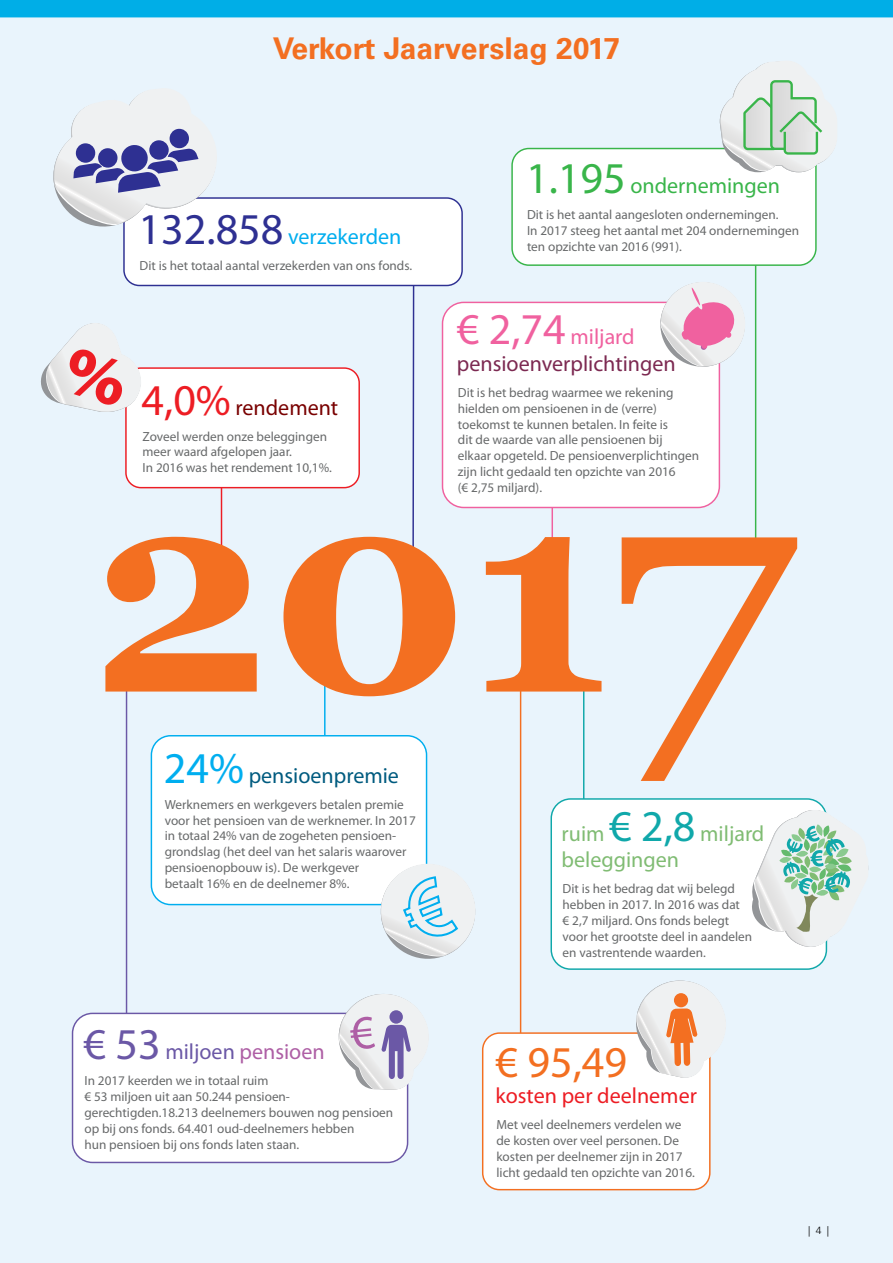
<style>
.page{position:relative;width:893px;height:1263px;background:#fff}
.page>*{position:absolute;margin:0;border:0;box-sizing:border-box;transform-origin:0 0}
.t1{font:44.1px "Myriad Pro";color:#f36f21}
.t2{font:700 30px "Univers LT Std";color:#f36f21}
.t3{font:22.05px/26.4px "Myriad Pro";color:#80bc73}
.t4{font:22.05px "Myriad Pro";color:#7c2951}
.t5{font:22.05px "Myriad Pro";color:#ae5fa5}
.t6{font:22.05px "Myriad Pro";color:#ed1d24}
.t7{font:22.05px "Myriad Pro";color:#00aeef}
.t8{font:22.05px "Myriad Pro";color:#39b54a}
.t9{font:22.05px "Myriad Pro";color:#005b7f}
.t10{font:22.05px "Myriad Pro";color:#790000}
.t11{font:22.05px "Myriad Pro";color:#f0619f}
.t12{font:13.2px/15.9px "Myriad Pro";color:#67696a}
.t13{font:300 10.5px "Univers LT Std";color:#000}
.s1{font-size:44.1px;color:#2e3092}
.s2{font-size:44.1px;color:#ed1d24}
.s3{font-size:44.1px}
.s4{font-size:44.1px;color:#00aeef}
.s5{font-size:44.1px;color:#6b58a6}
.s6{color:#6b58a6}
.s7{font-size:44.1px;color:#10a8aa}
</style>
<div class="page">
<div style="left:0;top:17px;width:893px;height:1246px;background:#e9f4fc"></div>
<div style="left:0;top:0;width:893px;height:17px;background:#00aee7"></div>
<hr style="left:755px;top:263px;width:1px;height:280px;background:#39b54a">
<hr style="left:552px;top:479px;width:1px;height:94px;background:#f0619f">
<hr style="left:126px;top:681px;width:1px;height:347px;background:#6b58a6">
<hr style="left:324px;top:661px;width:2px;height:94px;background:#00aeef">
<hr style="left:520px;top:683px;width:1px;height:356px;background:#f36f21">
<hr style="left:583px;top:681px;width:1px;height:125px;background:#10a8aa">
<div style="left:483px;top:1033px;width:227px;height:157px;background:#fff;border-radius:17px"></div>
<div style="left:482px;top:1032px;width:229px;height:158px;border:1px solid #f36f21;border-radius:17px"></div>
<div style="left:551px;top:799px;width:275px;height:170px;background:#fff;border-radius:19px"></div>
<div style="left:550px;top:798px;width:277px;height:172px;border:1px solid #10a8aa;border-radius:19px"></div>
<div style="left:73px;top:1013px;width:335px;height:149px;background:#fff;border-radius:20px"></div>
<div style="left:72px;top:1013px;width:336px;height:150px;border:1px solid #6b58a6;border-radius:20px"></div>
<div style="left:151px;top:736px;width:276px;height:168px;background:#fff;border-radius:19px"></div>
<div style="left:151px;top:735px;width:276px;height:170px;border:1px solid #00aeef;border-radius:19px"></div>
<hr style="left:221px;top:485px;width:1px;height:94px;background:#ed1d24">
<div style="left:126px;top:368px;width:233px;height:120px;background:#fff;border-radius:15px"></div>
<div style="left:125px;top:367px;width:235px;height:121px;border:1px solid #ed1d24;border-radius:15px"></div>
<div style="left:124px;top:198px;width:338px;height:87px;background:#fff;border-radius:15px"></div>
<div style="left:123px;top:197px;width:340px;height:89px;border:1px solid #2e3092;border-radius:15px"></div>
<svg style="left:50px;top:87px;width:173px;height:145px"></svg>
<svg style="left:374px;top:844px;width:108px;height:121px"></svg>
<svg style="left:634px;top:976px;width:96px;height:102px"></svg>
<div style="left:512px;top:149px;width:304px;height:116px;background:#fff;border-radius:17px"></div>
<div style="left:511px;top:148px;width:306px;height:118px;border:1px solid #39b54a;border-radius:17px"></div>
<svg style="left:720px;top:61px;width:117px;height:112px"></svg>
<div style="left:442px;top:302px;width:277px;height:205px;background:#fff;border-radius:21px"></div>
<div style="left:442px;top:302px;width:278px;height:206px;border:1px solid #f0619f;border-radius:21px"></div>
<svg style="left:660px;top:282px;width:86px;height:85px"></svg>
<svg style="left:105px;top:537px;width:152px;height:154px;background:#eea77d"></svg>
<svg style="left:283px;top:282px;width:172px;height:414px"></svg>
<svg style="left:486px;top:537px;width:115px;height:154px;background:#edb493"></svg>
<svg style="left:622px;top:537px;width:175px;height:244px;background:#ebd3c5"></svg>
<svg style="left:752px;top:808px;width:117px;height:140px"></svg>
<svg style="left:338px;top:993px;width:91px;height:96px"></svg>
<svg style="left:39px;top:322px;width:103px;height:94px"></svg>
<h2 class="t2" style="left:273px;top:31px;width:349px">Verkort Jaarverslag 2017</h2>
<h3 class="t7" style="left:139px;top:223px;width:264px"><span class="s1">132.858</span> verzekerden</h3>
<p class="t12" style="left:140px;top:257px;width:274px">Dit is het totaal aantal verzekerden van ons fonds.</p>
<h3 class="t10" style="left:142px;top:394px;width:198px"><span class="s2">4,0%</span> rendement</h3>
<p class="t12" style="left:143px;top:428px;width:191px">Zoveel werden onze beleggingen meer waard afgelopen jaar.<br>In 2016 was het rendement 10,1%.</p>
<h3 class="t8" style="left:526px;top:172px;width:256px"><span class="s3">1.195</span> ondernemingen</h3>
<p class="t12" style="left:527px;top:206px;width:274px">Dit is het aantal aangesloten ondernemingen.<br>In 2017 steeg het aantal met 204 ondernemingen ten opzichte van 2016 (991).</p>
<h3 class="t11" style="left:457px;top:323px;width:179px"><span class="s3">€ 2,74</span> miljard</h3>
<h3 class="t4" style="left:457px;top:350px;width:220px">pensioenverplichtingen</h3>
<p class="t12" style="left:458px;top:384px;width:243px">Dit is het bedrag waarmee we rekening hielden om pensioenen in de (verre) toekomst te kunnen betalen. In feite is<br>dit de waarde van alle pensioenen bij<br>elkaar opgeteld. De pensioenverplichtingen zijn licht gedaald ten opzichte van 2016<br>(€ 2,75 miljard).</p>
<h3 class="t9" style="left:164px;top:762px;width:237px"><span class="s4">24%</span> pensioenpremie</h3>
<p class="t12" style="left:165px;top:796px;width:253px">Werknemers en werkgevers betalen premie voor het pensioen van de werknemer. In 2017 in totaal 24% van de zogeheten pensioen&shy;grondslag (het deel van het salaris waarover pensioenopbouw is). De werkgever<br>betaalt 16% en de deelnemer 8%.</p>
<h3 class="t5" style="left:83px;top:1038px;width:243px"><span class="s5">€ 53</span> <span class="s6">miljoen</span> pensioen</h3>
<p class="t12" style="left:84px;top:1072px;width:310px">In 2017 keerden we in totaal ruim<br>€ 53 miljoen uit aan 50.244 pensioen&shy;gerechtigden.18.213 deelnemers bouwen nog pensioen op bij ons fonds. 64.401 oud-deelnemers hebben<br>hun pensioen bij ons fonds laten staan.</p>
<h3 class="t3" style="left:562px;top:820px;width:204px">ruim <span class="s7">€ 2,8</span> miljard beleggingen</h3>
<p class="t12" style="left:563px;top:880px;width:191px">Dit is het bedrag dat wij belegd hebben in 2017. In 2016 was dat<br>€ 2,7 miljard. Ons fonds belegt voor het grootste deel in aandelen en vastrentende waarden.</p>
<h1 class="t1" style="left:495px;top:1035px;width:133px">€ 95,49</h1>
<h3 class="t6" style="left:495px;top:1082px;width:203px">kosten per deelnemer</h3>
<p class="t12" style="left:496px;top:1117px;width:200px">Met veel deelnemers verdelen we de kosten over veel personen. De kosten per deelnemer zijn in 2017 licht gedaald ten opzichte van 2016.</p>
<p class="t13" style="left:808px;top:1224px;width:22px">|4|</p>
</div>
